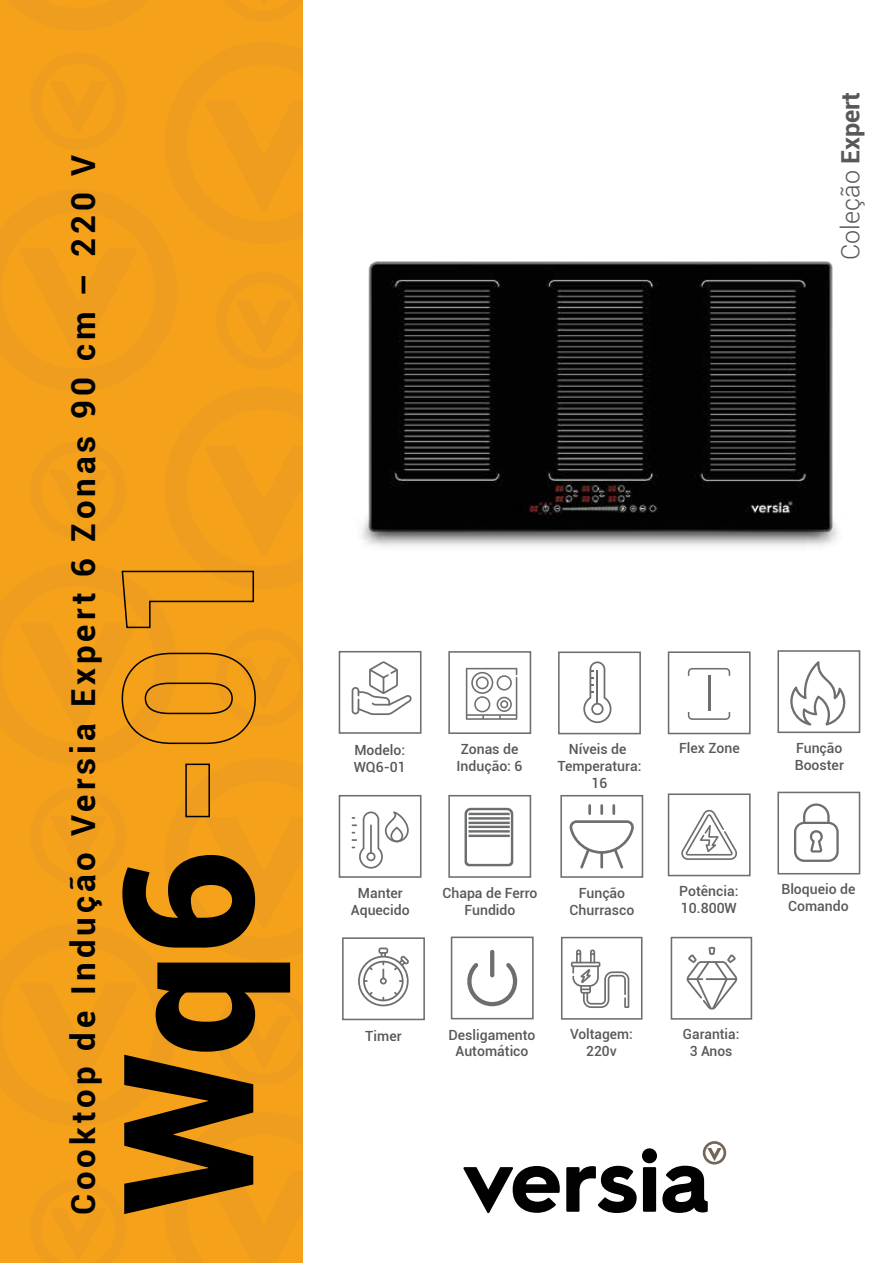
<style>
.page{position:relative;width:893px;height:1263px;background:#fff}
.page>*{position:absolute;margin:0;border:0;box-sizing:border-box;transform-origin:0 0}
.t1{font:900 181.5px "Roboto";color:#000}
.t2{font:700 33px "Roboto";letter-spacing:.12em;color:#000}
.t3{font:300 25.2px "Roboto";color:#58585a}
.t4{font:500 14.1px/16.8px "Roboto";color:#58585a;text-align:center}
.s1{font-weight:700}
</style>
<div class="page">
<div style="left:0;top:0;width:177px;height:31px;background:#f4a01a"></div>
<div style="left:216px;top:0;width:86px;height:22px;background:#f6a11a"></div>
<svg style="left:463px;top:1166px;width:97px;height:47px"></svg>
<svg style="left:566px;top:1166px;width:71px;height:47px"></svg>
<div style="left:642px;top:1148px;width:15px;height:15px;background:#010101;border-radius:50%"></div>
<div style="left:643px;top:1167px;width:13px;height:45px;background:#010101"></div>
<svg style="left:662px;top:1141px;width:64px;height:72px"></svg>
<div style="left:0;top:42px;width:302px;height:1221px;background:#f6a11a"></div>
<img style="left:368px;top:261px;width:465px;height:207px">
<img style="left:362px;top:468px;width:476px;height:79px">
<div style="left:339px;top:651px;width:82px;height:83px;border:2px solid #6c6e70"></div>
<svg style="left:352px;top:661px;width:60px;height:54px"></svg>
<div style="left:561px;top:937px;width:81px;height:83px;border:2px solid #6c6e70"></div>
<svg style="left:571px;top:949px;width:58px;height:59px"></svg>
<div style="left:671px;top:937px;width:81px;height:83px;border:2px solid #6c6e70"></div>
<svg style="left:686px;top:947px;width:51px;height:62px"></svg>
<div style="left:451px;top:936px;width:83px;height:83px;border:2px solid #6c6e70"></div>
<svg style="left:467px;top:963px;width:50px;height:43px"></svg>
<hr style="left:490px;top:950px;width:4px;height:27px;background:#6c6e70;border-radius:2px">
<div style="left:448px;top:651px;width:83px;height:83px;border:2px solid #6c6e70"></div>
<svg style="left:466px;top:668px;width:51px;height:52px"></svg>
<div style="left:668px;top:651px;width:83px;height:83px;border:2px solid #6c6e70"></div>
<svg style="left:688px;top:668px;width:42px;height:8px"></svg>
<svg style="left:688px;top:712px;width:42px;height:8px"></svg>
<hr style="left:708px;top:676px;width:2px;height:35px;background:#6c6e70">
<div style="left:342px;top:937px;width:83px;height:83px;border:2px solid #6c6e70"></div>
<svg style="left:358px;top:947px;width:51px;height:59px"></svg>
<div style="left:668px;top:793px;width:83px;height:83px;border:2px solid #6c6e70"></div>
<svg style="left:681px;top:810px;width:56px;height:50px"></svg>
<div style="left:777px;top:792px;width:83px;height:82px;border:2px solid #6c6e70"></div>
<svg style="left:794px;top:803px;width:45px;height:59px"></svg>
<div style="left:558px;top:651px;width:83px;height:83px;border:2px solid #6c6e70"></div>
<svg style="left:583px;top:661px;width:29px;height:62px"></svg>
<div style="left:339px;top:795px;width:82px;height:83px;border:2px solid #6c6e70"></div>
<svg style="left:352px;top:811px;width:57px;height:58px"></svg>
<div style="left:448px;top:795px;width:83px;height:83px;border:2px solid #6c6e70"></div>
<svg style="left:465px;top:808px;width:48px;height:58px"></svg>
<div style="left:560px;top:795px;width:83px;height:83px;border:2px solid #6c6e70"></div>
<svg style="left:569px;top:804px;width:65px;height:64px"></svg>
<div style="left:777px;top:650px;width:83px;height:83px;border:2px solid #6c6e70"></div>
<svg style="left:790px;top:661px;width:56px;height:65px"></svg>
<h2 class="t2" style="left:70px;top:1215px;width:1062px;rotate:-90deg">Cooktop de Indução Versia Expert 6 Zonas 90 cm – 220 V</h2>
<h1 class="t1" style="left:113px;top:1215px;width:368px;rotate:-90deg">Wq6</h1>
<h3 class="t3" style="left:840px;top:260px;width:170px;rotate:-90deg">Coleção <span class="s1">Expert</span></h3>
<p class="t4" style="left:354px;top:742px;width:54px;text-align:left">Modelo:<br>WQ6-01</p>
<p class="t4" style="left:457px;top:742px;width:67px;text-align:left">Zonas de<br>Indução: 6</p>
<p class="t4" style="left:679px;top:741px;width:62px">Flex Zone</p>
<p class="t4" style="left:557px;top:742px;width:86px">Níveis de<br>Temperatura:<br>16</p>
<p class="t4" style="left:795px;top:740px;width:51px;text-align:left">Função<br>Booster</p>
<p class="t4" style="left:351px;top:886px;width:60px">Manter<br>Aquecido</p>
<p class="t4" style="left:443px;top:886px;width:96px">Chapa de Ferro<br>Fundido</p>
<p class="t4" style="left:570px;top:886px;width:66px">Função<br>Churrasco</p>
<p class="t4" style="left:679px;top:884px;width:61px;text-align:left">Potência:<br>10.800W</p>
<p class="t4" style="left:781px;top:882px;width:76px">Bloqueio de<br>Comando</p>
<p class="t4" style="left:365px;top:1028px;width:38px">Timer</p>
<p class="t4" style="left:448px;top:1027px;width:89px">Desligamento<br>Automático</p>
<p class="t4" style="left:570px;top:1027px;width:64px">Voltagem:<br>220v</p>
<p class="t4" style="left:683px;top:1027px;width:58px">Garantia:<br>3 Anos</p>
</div>
